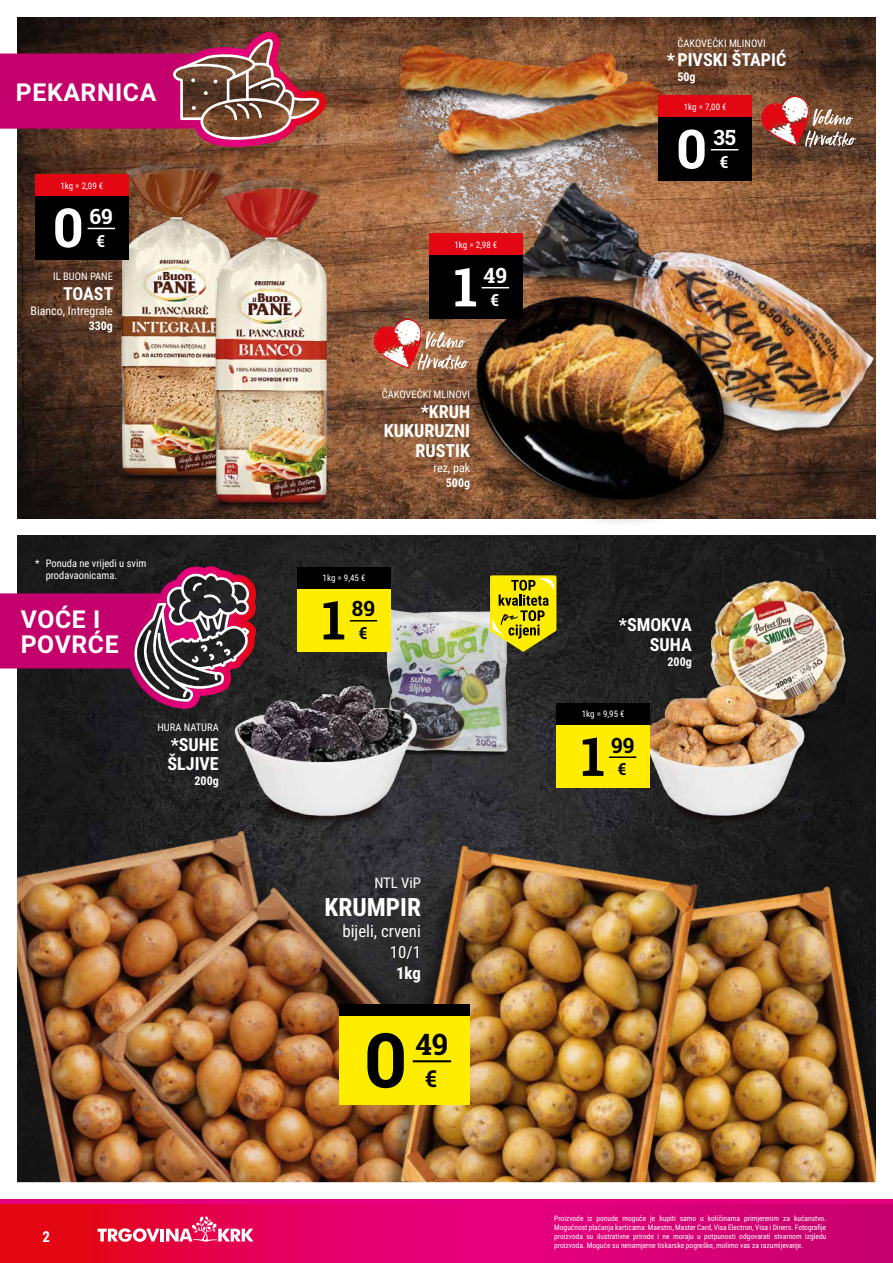
<style>
.page{position:relative;width:893px;height:1263px;background:#fff}
.page>*{position:absolute;margin:0;border:0;box-sizing:border-box;transform-origin:0 0}
.t1{font:700 75.6px "Roboto Slab";color:#000}
.t2{font:700 54px "Roboto Slab";color:#fff}
.t3{font:700 54px "Roboto Slab";color:#000}
.t4{font:700 29.4px "Roboto Slab";color:#000}
.t5{font:700 25.2px "Roboto Condensed";color:#fff}
.t6{font:700 24.75px/24.8px "Roboto";letter-spacing:.025em;color:#fff}
.t7{font:700 23.1px "Roboto Slab";color:#000}
.t8{font:700 21px "Roboto Slab";color:#fff}
.t9{font:700 21px "Roboto Slab";color:#000}
.t10{font:700 18px/19.5px "Roboto Condensed";color:#fff;text-align:right}
.t11{font:16.8px/21px "Roboto Condensed";color:#fff;text-align:right}
.t12{font:700 16.8px "Roboto Condensed";color:#fff}
.t13{font:700 16.5px "Roboto Slab";color:#fff}
.t14{font:700 16.5px "Roboto Slab";color:#000}
.t15{font:700 15px "Roboto Condensed";color:#fff}
.t16{font:14.7px "Roboto Condensed";color:#fff}
.t17{font:12px "Roboto Condensed";color:#fff}
.t18{font:700 12px "Roboto Condensed";color:#fff}
.t19{font:10.5px/12px "Roboto Condensed";color:#fff}
.t20{font:9px "Roboto Condensed";color:#fff}
.t21{font:7.5px/9px "Roboto Condensed";color:#fff;text-align:justify}
</style>
<div class="page">
<img style="left:17px;top:17px;width:859px;height:502px">
<img style="left:17px;top:536px;width:859px;height:306px">
<img style="left:388px;top:161px;width:91px;height:99px">
<img style="left:17px;top:797px;width:213px;height:45px">
<img style="left:384px;top:17px;width:255px;height:144px">
<img style="left:479px;top:164px;width:397px;height:312px">
<img style="left:113px;top:165px;width:131px;height:325px">
<img style="left:397px;top:210px;width:400px;height:404px">
<img style="left:429px;top:54px;width:247px;height:141px">
<img style="left:197px;top:175px;width:147px;height:344px">
<img style="left:382px;top:607px;width:129px;height:151px">
<img style="left:701px;top:574px;width:147px;height:149px">
<img style="left:637px;top:684px;width:172px;height:149px">
<img style="left:230px;top:671px;width:192px;height:165px">
<img style="left:344px;top:815px;width:392px;height:27px">
<img style="left:17px;top:842px;width:859px;height:341px">
<svg style="left:0;top:1203px;width:893px;height:60px;background:#dd0061"></svg>
<hr style="left:0;top:1199px;width:893px;height:4px;background:#e6007d">
<hr style="left:160px;top:1229px;width:4px;height:12px;background:#fff">
<svg style="left:97px;top:1228px;width:63px;height:14px"></svg>
<svg style="left:166px;top:1216px;width:88px;height:26px"></svg>
<svg style="left:372px;top:318px;width:97px;height:52px"></svg>
<svg style="left:0;top:32px;width:328px;height:115px;background:#993354"></svg>
<svg style="left:0;top:566px;width:258px;height:143px;background:#7a2d55"></svg>
<div style="left:658px;top:117px;width:94px;height:64px;background:#000"></div>
<svg style="left:711px;top:149px;width:27px;height:1px"></svg>
<div style="left:658px;top:96px;width:94px;height:21px;background:#e30613"></div>
<div style="left:429px;top:255px;width:94px;height:64px;background:#000"></div>
<svg style="left:482px;top:287px;width:27px;height:1px"></svg>
<div style="left:429px;top:234px;width:94px;height:21px;background:#e30613"></div>
<div style="left:35px;top:196px;width:94px;height:64px;background:#000"></div>
<svg style="left:88px;top:228px;width:27px;height:1px"></svg>
<div style="left:35px;top:175px;width:94px;height:21px;background:#e30613"></div>
<svg style="left:760px;top:95px;width:96px;height:52px"></svg>
<div style="left:339px;top:1015px;width:131px;height:90px;background:#ffed00"></div>
<hr style="left:413px;top:1060px;width:38px;height:2px;background:#000">
<div style="left:339px;top:1004px;width:131px;height:11px;background:#000"></div>
<div style="left:297px;top:588px;width:94px;height:64px;background:#ffed00"></div>
<svg style="left:350px;top:620px;width:27px;height:1px"></svg>
<div style="left:297px;top:567px;width:94px;height:21px;background:#000"></div>
<div style="left:556px;top:724px;width:94px;height:64px;background:#ffed00"></div>
<hr style="left:609px;top:756px;width:27px;height:2px;background:#000">
<div style="left:556px;top:703px;width:94px;height:21px;background:#000"></div>
<svg style="left:490px;top:575px;width:66px;height:77px;background:#c4b713"></svg>
<h3 class="t6" style="left:16px;top:79px;width:142px">PEKARNICA</h3>
<p class="t20" style="left:60px;top:179px;width:44px">1kg = 2,09 €</p>
<h2 class="t2" style="left:53px;top:191px;width:32px">0</h2>
<h3 class="t8" style="left:90px;top:202px;width:25px">69</h3>
<h3 class="t13" style="left:97px;top:229px;width:10px">€</h3>
<h3 class="t19" style="left:53px;top:270px;width:61px">IL BUON PANE</h3>
<h3 class="t10" style="left:63px;top:283px;width:52px">TOAST</h3>
<h3 class="t17" style="left:30px;top:302px;width:84px">Bianco, Intregrale</h3>
<h3 class="t18" style="left:89px;top:317px;width:26px">330g</h3>
<h3 class="t19" style="left:46px;top:557px;width:102px;text-indent:-11px">* Ponuda ne vrijedi u svim prodavaonicama.</h3>
<h3 class="t6" style="left:21px;top:606px;width:99px">VOĆE I<br>POVRĆE</h3>
<h3 class="t19" style="left:157px;top:721px;width:63px">HURA NATURA</h3>
<h3 class="t10" style="left:168px;top:734px;width:53px;text-align:left">*SUHE<br>ŠLJIVE</h3>
<h3 class="t18" style="left:195px;top:772px;width:26px">200g</h3>
<h3 class="t15" style="left:43px;top:1226px;width:9px">2</h3>
<p class="t20" style="left:454px;top:238px;width:44px">1kg = 2,98 €</p>
<h3 class="t8" style="left:484px;top:261px;width:25px">49</h3>
<h2 class="t2" style="left:454px;top:250px;width:25px">1</h2>
<h3 class="t13" style="left:491px;top:288px;width:10px">€</h3>
<h3 class="t19" style="left:382px;top:388px;width:90px">ČAKOVEČKI MLINOVI</h3>
<h3 class="t10" style="left:384px;top:401px;width:88px">*KRUH<br>KUKURUZNI<br>RUSTIK</h3>
<h3 class="t17" style="left:434px;top:459px;width:38px">rez, pak</h3>
<h3 class="t18" style="left:446px;top:474px;width:26px">500g</h3>
<p class="t20" style="left:323px;top:571px;width:44px">1kg = 9,45 €</p>
<h2 class="t3" style="left:322px;top:583px;width:25px">1</h2>
<h3 class="t9" style="left:352px;top:594px;width:25px">89</h3>
<h3 class="t14" style="left:359px;top:621px;width:10px">€</h3>
<h3 class="t16" style="left:374px;top:873px;width:48px">NTL ViP</h3>
<h3 class="t5" style="left:324px;top:889px;width:98px">KRUMPIR</h3>
<h3 class="t11" style="left:342px;top:920px;width:80px">bijeli, crveni<br>10/1</h3>
<h3 class="t12" style="left:396px;top:961px;width:26px">1kg</h3>
<h1 class="t1" style="left:364px;top:1008px;width:45px">0</h1>
<h3 class="t4" style="left:415px;top:1024px;width:34px">49</h3>
<h3 class="t7" style="left:425px;top:1062px;width:13px">€</h3>
<h3 class="t19" style="left:677px;top:37px;width:90px">ČAKOVEČKI MLINOVI</h3>
<h3 class="t10" style="left:667px;top:49px;width:121px">* PIVSKI ŠTAPIĆ</h3>
<h3 class="t18" style="left:677px;top:69px;width:20px">50g</h3>
<p class="t20" style="left:684px;top:100px;width:44px">1kg = 7,00 €</p>
<h2 class="t2" style="left:676px;top:112px;width:32px">0</h2>
<h3 class="t8" style="left:713px;top:123px;width:24px">35</h3>
<h3 class="t13" style="left:720px;top:150px;width:10px">€</h3>
<h3 class="t10" style="left:619px;top:614px;width:74px">*SMOKVA<br>SUHA</h3>
<h3 class="t18" style="left:667px;top:653px;width:26px">200g</h3>
<p class="t20" style="left:582px;top:708px;width:44px">1kg = 9,95 €</p>
<h2 class="t3" style="left:581px;top:719px;width:25px">1</h2>
<h3 class="t9" style="left:611px;top:730px;width:25px">99</h3>
<h3 class="t14" style="left:618px;top:758px;width:10px">€</h3>
<p class="t21" style="left:554px;top:1213px;width:274px">Proizvode iz ponude moguće je kupiti samo u količinama primjerenim za kućanstvo.<br>Mogućnost plaćanja karticama: Maestro, Master Card, Visa Electron, Visa i Diners. Fotografije proizvoda su ilustrativne prirode i ne moraju u potpunosti odgovarati stvarnom izgledu proizvoda. Moguće su nenamjerne tiskarske pogreške, molimo vas za razumijevanje.</p>
</div>
